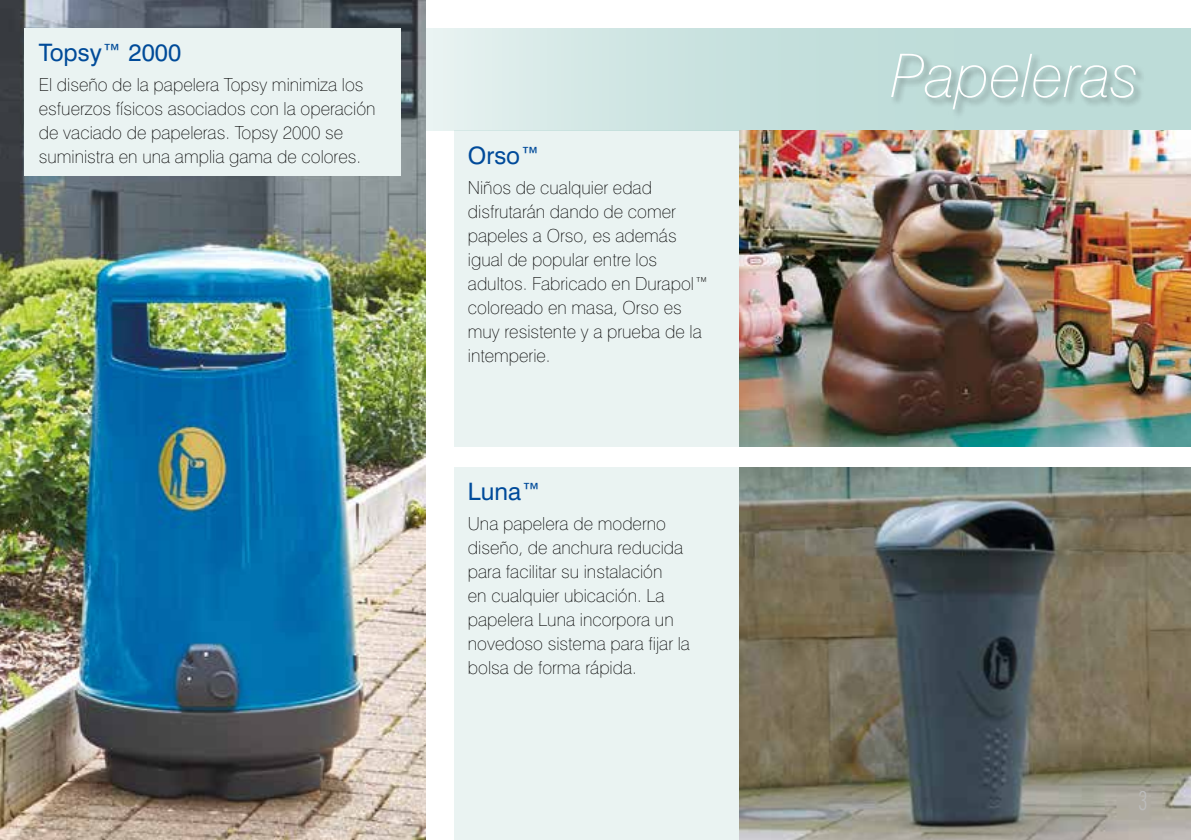
<style>
.page{position:relative;width:1191px;height:840px;background:#fff}
.page>*{position:absolute;margin:0;border:0;box-sizing:border-box;transform-origin:0 0}
.t1{font:italic 100 60px "Swiss 721 BT";color:#fff}
.t2{font:300 condensed 27px "Zurich BT";color:#bcbcbc;scale:.75 1}
.t3{font:24px "Swiss 721 BT";color:#004a9a}
.t4{font:24px "Swiss 721 BT";color:#004b99}
.t5{font:100 18px/24px "Swiss 721 BT";color:#000}
</style>
<div class="page">
<div style="left:454px;top:467px;width:307px;height:372px;background:#eaf3f2"></div>
<div style="left:454px;top:130px;width:307px;height:316px;background:#eaf3f2"></div>
<svg style="left:425px;top:28px;width:766px;height:102px;background:#cbe3e0"></svg>
<div style="left:890px;top:52px;width:255px;height:67px;background:#000;opacity:.4"></div>
<img style="left:740px;top:467px;width:451px;height:372px">
<img style="left:0;top:0;width:425px;height:839px">
<div style="left:25px;top:28px;width:376px;height:148px;background:#eaf3f2"></div>
<img style="left:740px;top:130px;width:451px;height:316px">
<h3 class="t4" style="left:39px;top:38px;width:144px">Topsy™ 2000</h3>
<p class="t5" style="left:39px;top:72px;width:338px">El diseño de la papelera Topsy minimiza los esfuerzos físicos asociados con la operación de vaciado de papeleras. Topsy 2000 se suministra en una amplia gama de colores.</p>
<h3 class="t3" style="left:468px;top:141px;width:74px">Orso™</h3>
<p class="t5" style="left:468px;top:175px;width:243px">Niños de cualquier edad disfrutarán dando de comer papeles a Orso, es además igual de popular entre los adultos. Fabricado en Durapol™ coloreado en masa, Orso es muy resistente y a prueba de la intemperie.</p>
<h3 class="t3" style="left:468px;top:476px;width:75px">Luna™</h3>
<p class="t5" style="left:468px;top:511px;width:224px">Una papelera de moderno diseño, de anchura reducida para facilitar su instalación<br>en cualquier ubicación. La papelera Luna incorpora un novedoso sistema para fijar la bolsa de forma rápida.</p>
<h1 class="t1" style="left:890px;top:39px;width:249px">Papeleras</h1>
<h2 class="t2" style="left:1138px;top:783px;width:14px">3</h2>
</div>
